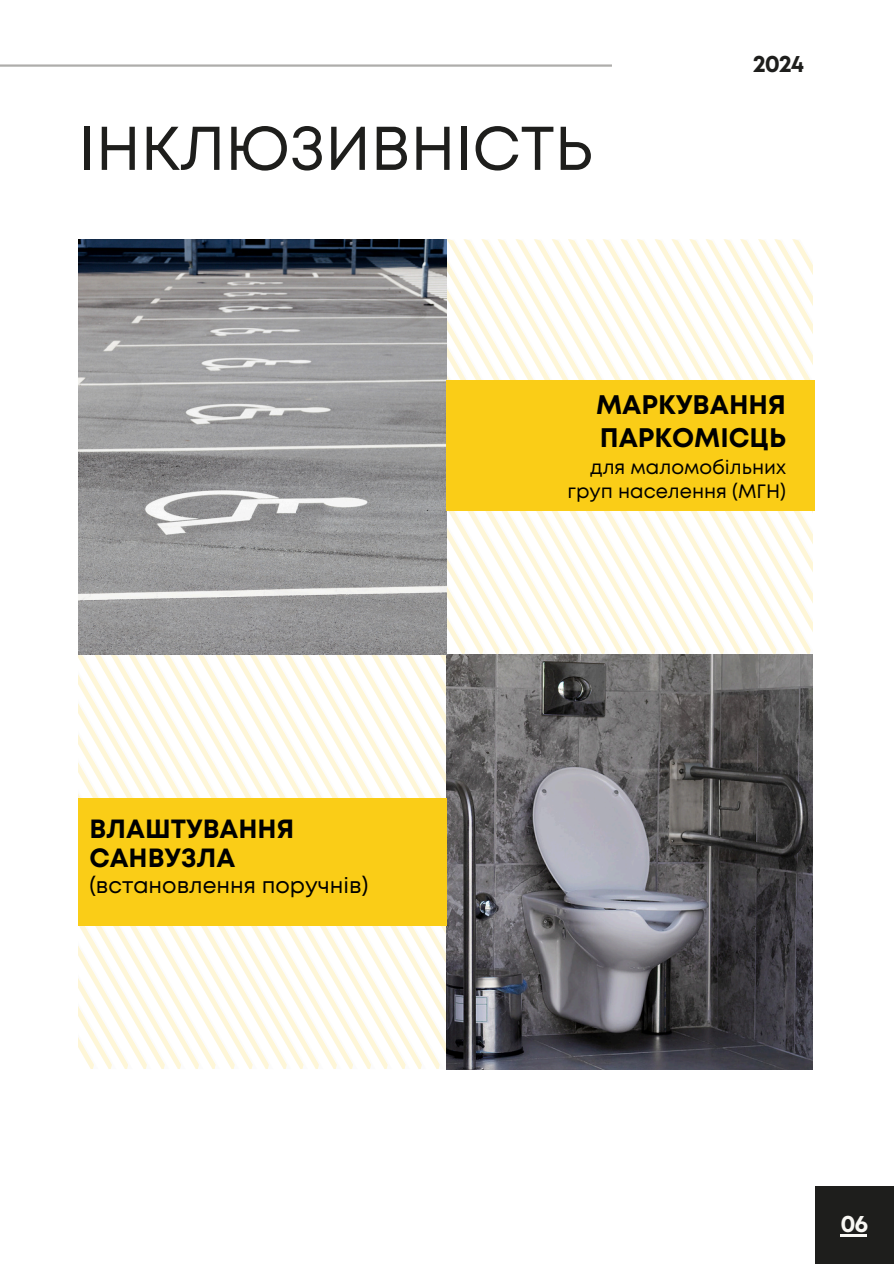
<style>
.page{position:relative;width:894px;height:1264px;background:#fff}
.page>*{position:absolute;margin:0;border:0;box-sizing:border-box;transform-origin:0 0}
.t1{font:61.65px "Mont";color:#1e1e1c}
.t2{font:700 26.85px "Mont";color:#000}
.t3{font:700 26.25px/29.2px "Mont";color:#000}
.t4{font:700 24px "Mont";color:#1e1e1c}
.t5{font:700 24px "Mont";color:#f9f8f4}
.t6{font:21.75px "Mont";color:#000}
.t7{font:19.35px/23.7px "Mont";color:#000;text-align:right}
</style>
<div class="page">
<hr style="left:0;top:64px;width:611px;height:3px;background:#aeadab">
<div style="left:814px;top:1186px;width:79px;height:77px;background:#1e1e1c"></div>
<svg style="left:504px;top:241px;width:11px;height:413px"></svg>
<svg style="left:515px;top:239px;width:18px;height:415px"></svg>
<svg style="left:533px;top:239px;width:18px;height:415px"></svg>
<svg style="left:551px;top:239px;width:16px;height:415px"></svg>
<svg style="left:567px;top:239px;width:18px;height:415px"></svg>
<svg style="left:585px;top:239px;width:17px;height:415px"></svg>
<svg style="left:602px;top:239px;width:18px;height:415px"></svg>
<svg style="left:620px;top:239px;width:16px;height:415px"></svg>
<svg style="left:636px;top:239px;width:18px;height:415px"></svg>
<svg style="left:654px;top:239px;width:17px;height:415px"></svg>
<svg style="left:671px;top:239px;width:18px;height:415px"></svg>
<svg style="left:689px;top:239px;width:16px;height:415px"></svg>
<svg style="left:705px;top:239px;width:107px;height:415px"></svg>
<svg style="left:79px;top:654px;width:84px;height:415px"></svg>
<svg style="left:163px;top:654px;width:16px;height:415px"></svg>
<svg style="left:179px;top:654px;width:18px;height:415px"></svg>
<svg style="left:197px;top:654px;width:18px;height:415px"></svg>
<svg style="left:215px;top:654px;width:18px;height:415px"></svg>
<svg style="left:233px;top:654px;width:16px;height:415px"></svg>
<svg style="left:249px;top:654px;width:18px;height:415px"></svg>
<svg style="left:267px;top:654px;width:17px;height:415px"></svg>
<svg style="left:284px;top:654px;width:18px;height:415px"></svg>
<svg style="left:302px;top:654px;width:16px;height:415px"></svg>
<svg style="left:318px;top:654px;width:18px;height:415px"></svg>
<svg style="left:336px;top:654px;width:17px;height:415px"></svg>
<svg style="left:353px;top:654px;width:17px;height:415px"></svg>
<svg style="left:370px;top:654px;width:17px;height:415px"></svg>
<svg style="left:387px;top:239px;width:117px;height:830px"></svg>
<img style="left:446px;top:654px;width:366px;height:415px">
<img style="left:79px;top:239px;width:367px;height:415px">
<div style="left:446px;top:381px;width:368px;height:130px;background:#facd17"></div>
<div style="left:79px;top:797px;width:367px;height:128px;background:#facd17"></div>
<hr style="left:840px;top:1233px;width:26px;height:3px;background:#f9f8f4">
<p class="t1" style="left:79px;top:125px;width:515px">ІНКЛЮЗИВНІСТЬ</p>
<h1 class="t4" style="left:752px;top:54px;width:53px">2024</h1>
<p class="t3" style="left:89px;top:816px;width:206px">ВЛАШТУВАННЯ<br>САНВУЗЛА</p>
<p class="t6" style="left:89px;top:877px;width:280px">(встановлення поручнів)</p>
<p class="t2" style="left:596px;top:394px;width:191px">МАРКУВАННЯ</p>
<p class="t2" style="left:599px;top:428px;width:188px">ПАРКОМІСЦЬ</p>
<p class="t7" style="left:567px;top:457px;width:220px">для маломобільних груп населення (МГН)</p>
<h2 class="t5" style="left:840px;top:1214px;width:29px">06</h2>
</div>
